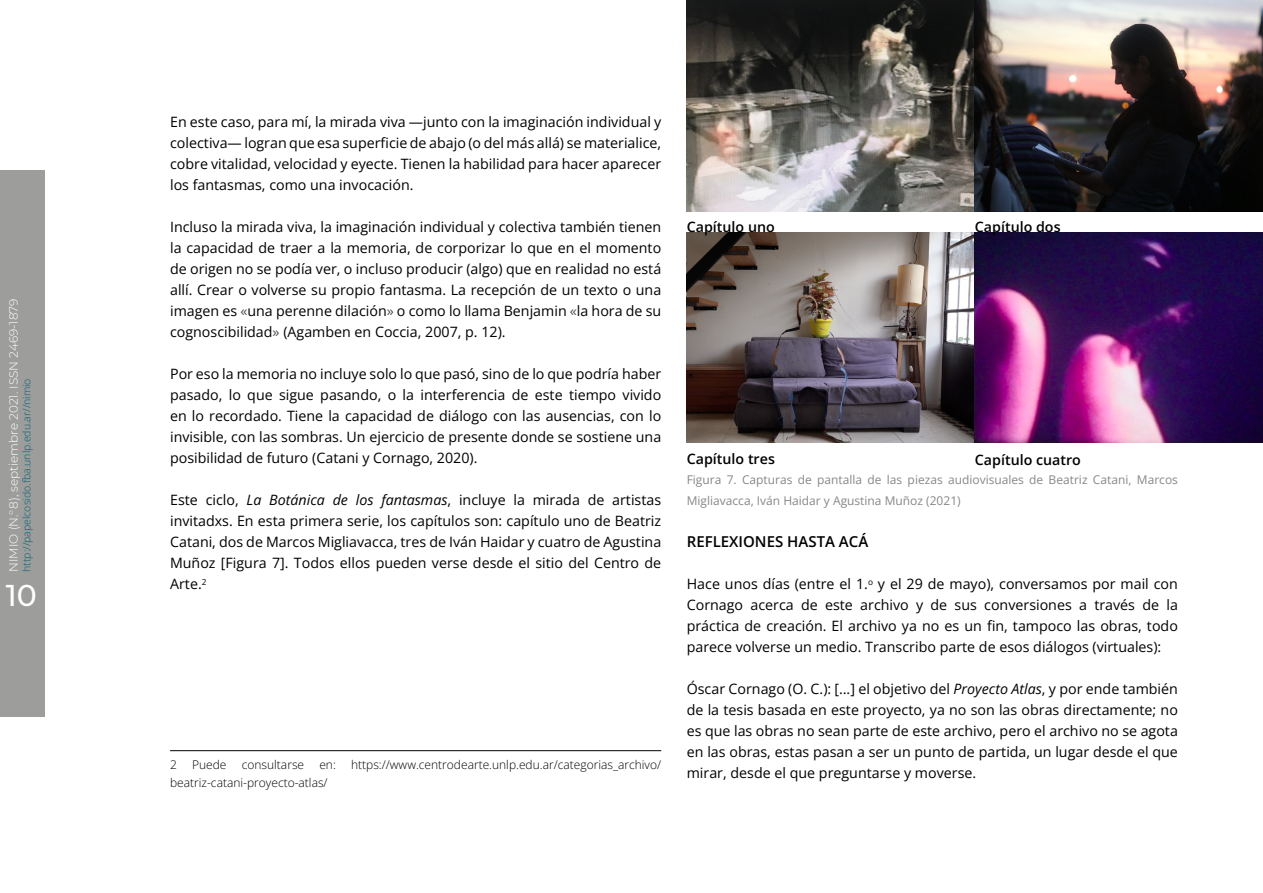
<style>
.page{position:relative;width:1263px;height:893px;background:#fff}
.page>*{position:absolute;margin:0;border:0;box-sizing:border-box;transform-origin:0 0}
.t1{font:500 30px "Montserrat";color:#fff}
.t2{font:600 15px "Open Sans";color:#000}
.t3{font:14.25px/21px "Open Sans";color:#000;text-align:justify}
.t4{font:600 14.25px "Open Sans";color:#000}
.t5{font:12px/21px "Open Sans";color:#878787}
.t6{font:300 12px "Open Sans";color:#000}
.t7{font:300 12px "Montserrat";color:#fff}
.t8{font:300 10.5px "Open Sans";color:#046075}
.s1{color:#4d5156}
.s2{font-style:italic}
</style>
<div class="page">
<div style="left:0;top:170px;width:44px;height:546px;background:#9d9d9c"></div>
<hr style="left:170px;top:750px;width:491px;height:1px;background:#000">
<img style="left:687px;top:0;width:576px;height:211px">
<img style="left:687px;top:232px;width:576px;height:210px">
<p class="t7" style="left:6px;top:572px;width:275px;rotate:-90deg">NIMIO (N.° 8), septiembre 2021. ISSN 2469-1879</p>
<p class="t8" style="left:20px;top:572px;width:195px;rotate:-90deg">http://papelcosido.fba.unlp.edu.ar//nimio</p>
<h1 class="t1" style="left:6px;top:575px;width:33px">10</h1>
<p class="t3" style="left:170px;top:111px;width:493px">En este caso, para mí, la mirada viva —junto con la imaginación individual y colectiva— logran que esa superficie de abajo (o del más allá) se materialice, cobre vitalidad, velocidad y eyecte. Tienen la habilidad para hacer aparecer los fantasmas, como una invocación.</p>
<p class="t3" style="left:170px;top:216px;width:493px">Incluso la mirada viva, la imaginación individual y colectiva también tienen la capacidad de traer a la memoria, de corporizar lo que en el momento de origen no se podía ver, o incluso producir (algo) que en realidad no está allí. Crear o volverse su propio fantasma. La recepción de un texto o una imagen es <span class="s1">«</span>una perenne dilación<span class="s1">»</span> o como lo llama Benjamin <span class="s1">«</span>la hora de su cognoscibilidad<span class="s1">»</span> (Agamben en Coccia, 2007, p. 12).</p>
<p class="t3" style="left:170px;top:363px;width:493px">Por eso la memoria no incluye solo lo que pasó, sino de lo que podría haber pasado, lo que sigue pasando, o la interferencia de este tiempo vivido en lo recordado. Tiene la capacidad de diálogo con las ausencias, con lo invisible, con las sombras. Un ejercicio de presente donde se sostiene una posibilidad de futuro (Catani y Cornago, 2020).</p>
<p class="t3" style="left:170px;top:489px;width:493px">Este ciclo, <span class="s2">La Botánica de los fantasmas</span>, incluye la mirada de artistas invitadxs. En esta primera serie, los capítulos son: capítulo uno de Beatriz Catani, dos de Marcos Migliavacca, tres de Iván Haidar y cuatro de Agustina Muñoz [Figura 7]. Todos ellos pueden verse desde el sitio del Centro de Arte.<sup>2</sup></p>
<p class="t6" style="left:170px;top:756px;width:8px">2</p>
<p class="t6" style="left:192px;top:756px;width:36px">Puede</p>
<p class="t6" style="left:242px;top:756px;width:64px">consultarse</p>
<p class="t6" style="left:319px;top:756px;width:18px">en:</p>
<p class="t6" style="left:351px;top:756px;width:312px">https://www.centrodearte.unlp.edu.ar/categorias_archivo/</p>
<p class="t6" style="left:170px;top:774px;width:159px">beatriz-catani-proyecto-atlas/</p>
<p class="t4" style="left:687px;top:217px;width:90px">Capítulo uno</p>
<p class="t4" style="left:687px;top:449px;width:90px">Capítulo tres</p>
<p class="t4" style="left:975px;top:217px;width:87px">Capítulo dos</p>
<p class="t4" style="left:975px;top:450px;width:108px">Capítulo cuatro</p>
<p class="t5" style="left:687px;top:469px;width:493px">Figura 7. Capturas de pantalla de las piezas audiovisuales de Beatriz Catani, Marcos<br>Migliavacca, Iván Haidar y Agustina Muñoz (2021)</p>
<p class="t2" style="left:687px;top:532px;width:183px">REFLEXIONES HASTA ACÁ</p>
<p class="t3" style="left:687px;top:573px;width:493px">Hace unos días (entre el 1.<sup>o</sup> y el 29 de mayo), conversamos por mail con Cornago acerca de este archivo y de sus conversiones a través de la práctica de creación. El archivo ya no es un fin, tampoco las obras, todo parece volverse un medio. Transcribo parte de esos diálogos (virtuales):</p>
<p class="t3" style="left:687px;top:678px;width:493px">Óscar Cornago (O. C.): […] el objetivo del <span class="s2">Proyecto Atlas</span>, y por ende también de la tesis basada en este proyecto, ya no son las obras directamente; no es que las obras no sean parte de este archivo, pero el archivo no se agota en las obras, estas pasan a ser un punto de partida, un lugar desde el que mirar, desde el que preguntarse y moverse.</p>
</div>
